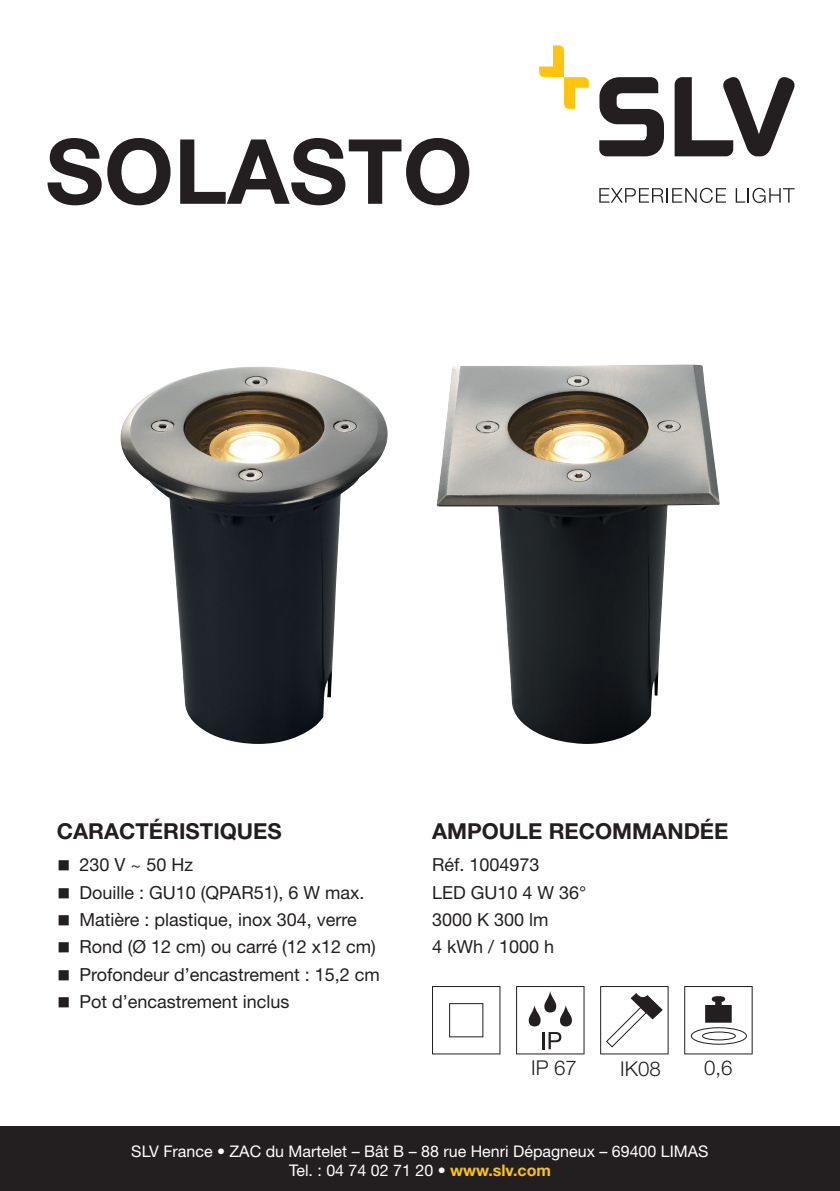
<style>
.page{position:relative;width:840px;height:1191px;background:#fff}
.page>*{position:absolute;margin:0;border:0;box-sizing:border-box;transform-origin:0 0}
.t1{font:700 90px "Helvetica Neue LT Std";color:#231f20}
.T_1{font:700 22px "Helvetica Neue LT Std";color:#231f20}
.t2{font:300 20.4px "Helvetica Neue LT Std";color:#231f20}
.p_courant{font:18px "Helvetica Neue LT Std";color:#231f20}
.t3{font:16px "Helvetica Neue LT Std";color:#fff}
.s1{font-family:"PF Handbook Pro";font-weight:100;font-size:16px}
.s2{font-weight:700;color:#fec40e}
</style>
<div class="page">
<div style="left:0;top:1126px;width:839px;height:65px;background:#231f20"></div>
<svg style="left:539px;top:45px;width:49px;height:64px"></svg>
<svg style="left:599px;top:77px;width:196px;height:79px"></svg>
<svg style="left:599px;top:188px;width:126px;height:15px"></svg>
<svg style="left:735px;top:188px;width:59px;height:15px"></svg>
<svg style="left:600px;top:986px;width:68px;height:68px"></svg>
<svg style="left:516px;top:986px;width:68px;height:68px"></svg>
<svg style="left:432px;top:986px;width:68px;height:68px"></svg>
<svg style="left:684px;top:986px;width:68px;height:68px"></svg>
<img style="left:120px;top:366px;width:267px;height:378px">
<img style="left:436px;top:364px;width:283px;height:380px">
<p class="t1" style="left:45px;top:116px;width:428px">SOLASTO</p>
<p class="T_1" style="left:57px;top:817px;width:226px">CARACTÉRISTIQUES</p>
<p class="p_courant" style="left:57px;top:854px;width:138px"><span class="s1">■</span> 230 V ~ 50 Hz</p>
<p class="p_courant" style="left:57px;top:881px;width:309px"><span class="s1">■</span> Douille : GU10 (QPAR51), 6 W max.</p>
<p class="p_courant" style="left:57px;top:909px;width:301px"><span class="s1">■</span> Matière : plastique, inox 304, verre</p>
<p class="p_courant" style="left:57px;top:936px;width:320px"><span class="s1">■</span> Rond (Ø 12 cm) ou carré (12 x12 cm)</p>
<p class="p_courant" style="left:57px;top:963px;width:324px"><span class="s1">■</span> Profondeur d’encastrement : 15,2 cm</p>
<p class="p_courant" style="left:57px;top:990px;width:234px"><span class="s1">■</span> Pot d’encastrement inclus</p>
<p class="T_1" style="left:432px;top:817px;width:298px">AMPOULE RECOMMANDÉE</p>
<p class="p_courant" style="left:432px;top:854px;width:109px">Réf. 1004973</p>
<p class="p_courant" style="left:432px;top:881px;width:156px">LED GU10 4 W 36°</p>
<p class="p_courant" style="left:432px;top:909px;width:118px">3000 K 300 lm</p>
<p class="p_courant" style="left:432px;top:936px;width:124px">4 kWh / 1000 h</p>
<p class="t2" style="left:531px;top:1055px;width:47px">IP 67</p>
<p class="t2" style="left:620px;top:1056px;width:42px">IK08</p>
<p class="t2" style="left:703px;top:1055px;width:30px">0,6</p>
<p class="t3" style="left:131px;top:1141px;width:578px">SLV France • ZAC du Martelet – Bât B – 88 rue Henri Dépagneux – 69400 LIMAS</p>
<p class="t3" style="left:289px;top:1161px;width:263px">Tel. : 04 74 02 71 20 • <span class="s2">www.slv.com</span></p>
</div>
